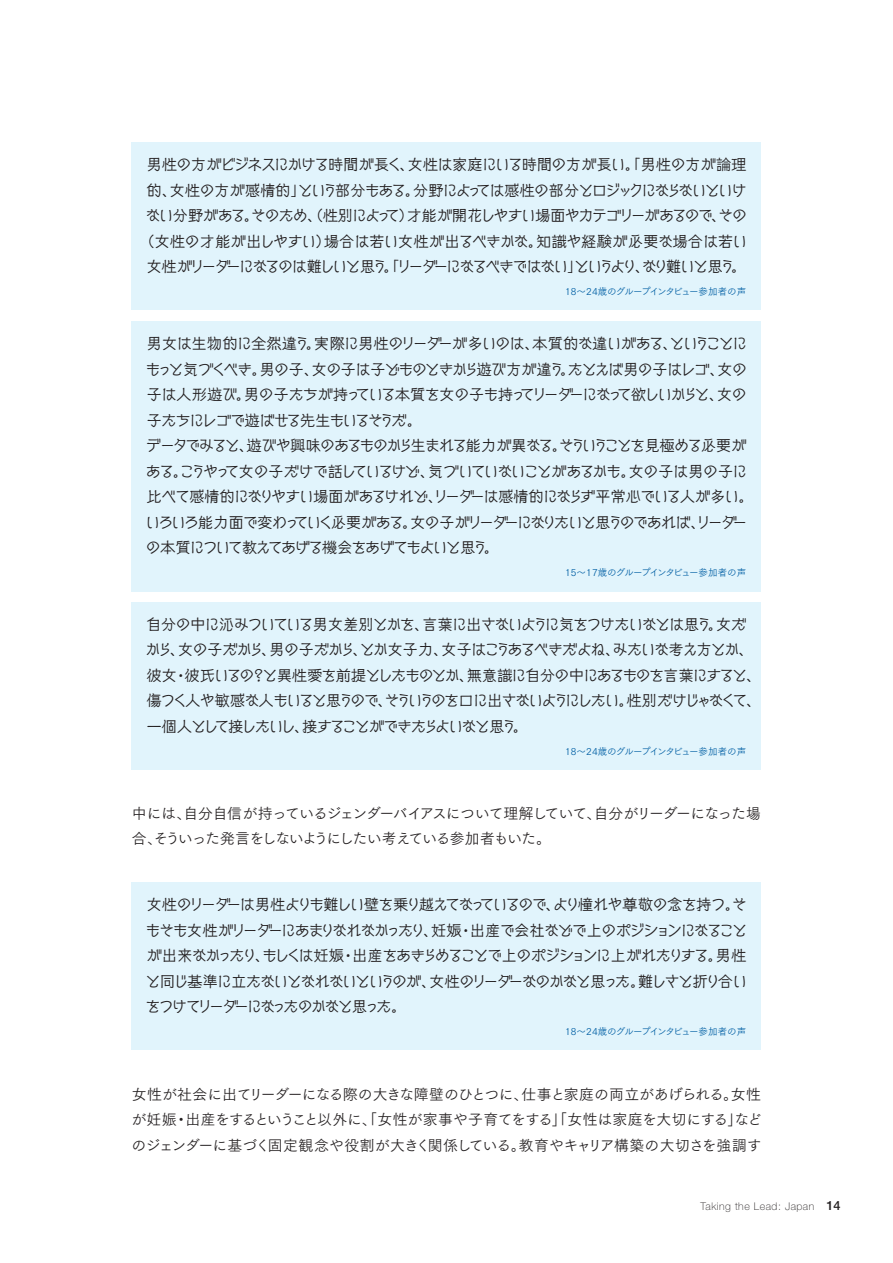
<style>
.page{position:relative;width:893px;height:1263px;background:#fff}
.page>*{position:absolute;margin:0;border:0;box-sizing:border-box;transform-origin:0 0}
.t1{font:14.85px/25.5px "New Cinema A Std D";letter-spacing:-.07em;color:#231f20}
.t2{font:14.85px/25.5px "Tsuku Go Pro R";letter-spacing:-.06em;color:#231f20}
.t3{font:100 10.65px "Helvetica Neue LT Std";letter-spacing:.05em;color:#231f20}
.t4{font:9.6px "Tsuku Go Pro R";letter-spacing:-.045em;color:#015fa4}
.s1{font-weight:500;font-size:12.75px}
</style>
<div class="page">
<div style="left:132px;top:142px;width:629px;height:168px;background:#e1f4fc"></div>
<div style="left:132px;top:602px;width:629px;height:168px;background:#e1f4fc"></div>
<div style="left:132px;top:882px;width:629px;height:168px;background:#e1f4fc"></div>
<div style="left:132px;top:321px;width:629px;height:270px;background:#e1f4fc"></div>
<p class="t1" style="left:139px;top:151px;width:610px;text-align:center">男性の方がビジネスにかける時間が長く、女性は家庭にいる時間の方が長い。「男性の方が論理的、女性の方が感情的」という部分もある。分野によっては感性の部分とロジックにならないといけない分野がある。そのため、（性別によって）才能が開花しやすい場面やカテゴリーがあるので、その（女性の才能が出しやすい）場合は若い女性が出るべきかな。知識や経験が必要な場合は若い女性がリーダーになるのは難しいと思う。「リーダーになるべきではない」というより、なり難いと思う。</p>
<p class="t4" style="left:565px;top:284px;width:183px">18～24歳のグループインタビュー参加者の声</p>
<p class="t1" style="left:146px;top:329px;width:610px">男女は生物的に全然違う。実際に男性のリーダーが多いのは、本質的な違いがある、ということにもっと気づくべき。男の子、女の子は子どものときから遊び方が違う。たとえば男の子はレゴ、女の子は人形遊び。男の子たちが持っている本質を女の子も持ってリーダーになって欲しいからと、女の子たちにレゴで遊ばせる先生もいるそうだ。<br>データでみると、遊びや興味のあるものから生まれる能力が異なる。そういうことを見極める必要がある。こうやって女の子だけで話しているけど、気づいていないことがあるかも。女の子は男の子に比べて感情的になりやすい場面があるけれど、リーダーは感情的にならず平常心でいる人が多い。いろいろ能力面で変わっていく必要がある。女の子がリーダーになりたいと思うのであれば、リーダーの本質について教えてあげる機会をあげてもよいと思う。</p>
<p class="t4" style="left:565px;top:565px;width:183px">15～17歳のグループインタビュー参加者の声</p>
<p class="t1" style="left:146px;top:610px;width:617px">自分の中に沁みついている男女差別とかを、言葉に出さないように気をつけたいなとは思う。女だから、女の子だから、男の子だから、とか女子力、女子はこうあるべきだよね、みたいな考え方とか、彼女・彼氏いるの？と異性愛を前提としたものとか、無意識に自分の中にあるものを言葉にすると、傷つく人や敏感な人もいると思うので、そういうのを口に出さないようにしたい。性別だけじゃなくて、一個人として接したいし、接することができたらよいなと思う。</p>
<p class="t4" style="left:565px;top:743px;width:183px">18～24歳のグループインタビュー参加者の声</p>
<p class="t2" style="left:132px;top:799px;width:631px">中には、自分自信が持っているジェンダーバイアスについて理解していて、自分がリーダーになった場合、そういった発言をしないようにしたい考えている参加者もいた。</p>
<p class="t1" style="left:146px;top:891px;width:603px;text-align:justify">女性のリーダーは男性よりも難しい壁を乗り越えてなっているので、より憧れや尊敬の念を持つ。そもそも女性がリーダーにあまりなれなかったり、妊娠・出産で会社などで上のポジションになることが出来なかったり、もしくは妊娠・出産をあきらめることで上のポジションに上がれたりする。男性と同じ基準に立たないとなれないというのが、女性のリーダーなのかなと思った。難しさと折り合いをつけてリーダーになったのかなと思った。　</p>
<p class="t4" style="left:565px;top:1024px;width:183px">18～24歳のグループインタビュー参加者の声</p>
<p class="t2" style="left:131px;top:1080px;width:632px;text-align:justify">女性が社会に出てリーダーになる際の大きな障壁のひとつに、仕事と家庭の両立があげられる。女性が妊娠・出産をするということ以外に、「女性が家事や子育てをする」「女性は家庭を大切にする」などのジェンダーに基づく固定観念や役割が大きく関係している。教育やキャリア構築の大切さを強調す</p>
<p class="t3" style="left:700px;top:1200px;width:142px">Taking the Lead: Japan <span class="s1">14</span></p>
</div>
